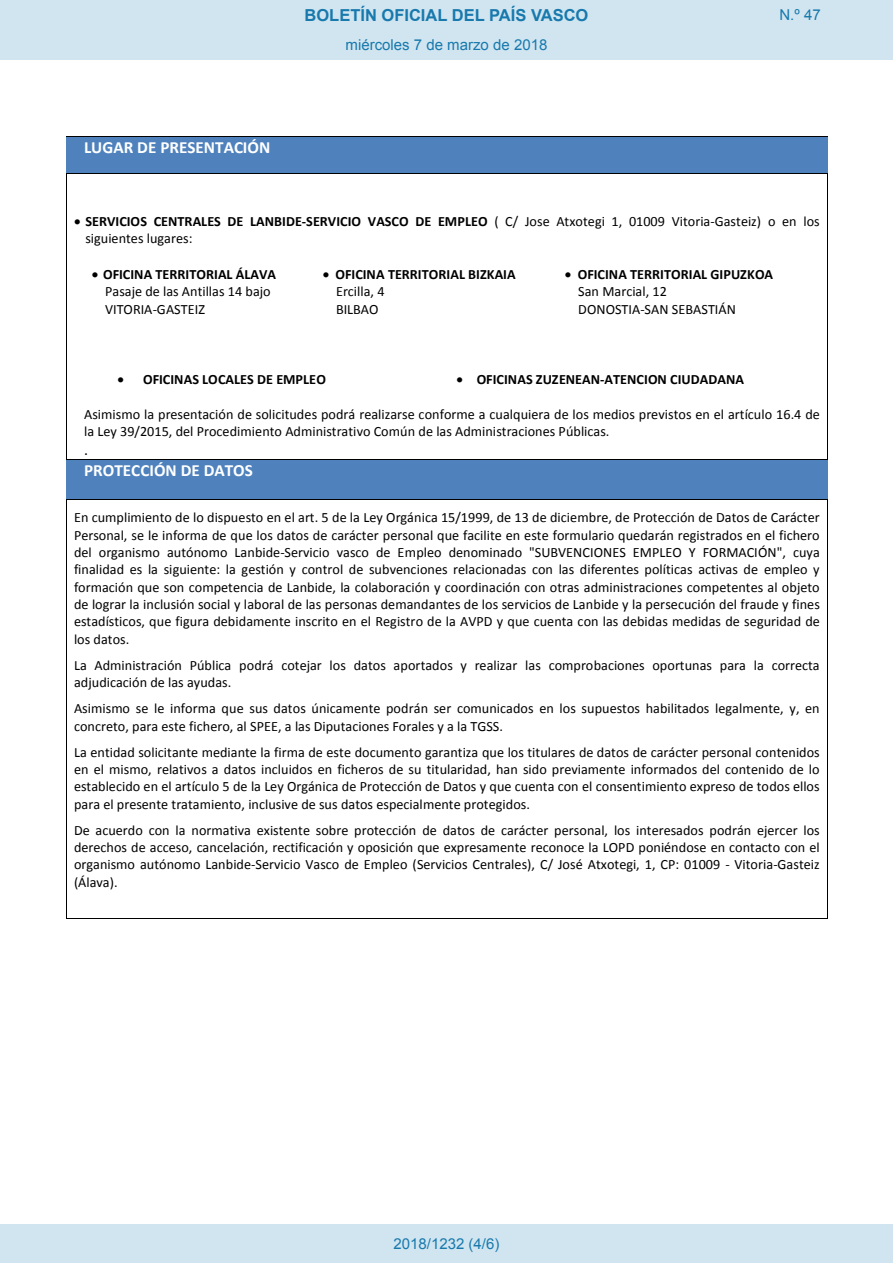
<style>
.page{position:relative;width:893px;height:1263px;background:#fff}
.page>*{position:absolute;margin:0;border:0;box-sizing:border-box;transform-origin:0 0}
.t1{font:700 17.1px "Calibri";color:#fff}
.t2{font:700 16.5px "Arial";color:#1879ad}
.t3{font:15.75px "Calibri";color:#000}
.Paginacion_Centro{font:15px "Arial";color:#1879ad}
.t4{font:14.25px/17.4px "Calibri";letter-spacing:.005em;color:#000}
.t5{font:700 14.25px/17.4px "Calibri";color:#000}
.s1{font-weight:700}
.s2{font-weight:400}
</style>
<div class="page">
<div style="left:74px;top:137px;width:746px;height:21px;background:#4f82bd"></div>
<div style="left:74px;top:158px;width:746px;height:15px;background:#4f82bd"></div>
<hr style="left:66px;top:136px;width:762px;height:1px;background:#000">
<hr style="left:67px;top:173px;width:760px;height:1px;background:#000">
<hr style="left:66px;top:173px;width:1px;height:286px;background:#000">
<hr style="left:827px;top:173px;width:1px;height:286px;background:#000">
<div style="left:74px;top:460px;width:746px;height:21px;background:#4f82bd"></div>
<div style="left:74px;top:481px;width:746px;height:19px;background:#4f82bd"></div>
<hr style="left:67px;top:459px;width:760px;height:1px;background:#000">
<hr style="left:67px;top:500px;width:760px;height:1px;background:#000">
<hr style="left:66px;top:500px;width:1px;height:418px;background:#000">
<hr style="left:67px;top:918px;width:760px;height:1px;background:#000">
<hr style="left:827px;top:500px;width:1px;height:418px;background:#000">
<div style="left:0;top:0;width:893px;height:60px;background:#d0e5f0"></div>
<div style="left:0;top:1225px;width:893px;height:38px;background:#d0e5f0"></div>
<p class="t1" style="left:84px;top:136px;width:188px">LUGAR DE PRESENTACIÓN</p>
<p class="t2" style="left:305px;top:4px;width:285px">BOLETÍN OFICIAL DEL PAÍS VASCO</p>
<p class="Paginacion_Centro" style="left:779px;top:5px;width:43px">N.º 47</p>
<p class="Paginacion_Centro" style="left:346px;top:35px;width:203px">miércoles 7 de marzo de 2018</p>
<p class="t4" style="left:85px;top:213px;width:736px;text-indent:-11px">• <span class="s1">SERVICIOS CENTRALES DE LANBIDE-SERVICIO VASCO DE EMPLEO</span> ( C/ Jose Atxotegi 1, 01009 Vitoria-Gasteiz) o en los siguientes lugares:</p>
<p class="t4" style="left:105px;top:266px;width:173px;text-indent:-13px">• <span class="s1">OFICINA TERRITORIAL ÁLAVA<br></span>Pasaje de las Antillas 14 bajo<br>VITORIA-GASTEIZ</p>
<p class="t5" style="left:336px;top:266px;width:181px;text-indent:-13px">• OFICINA TERRITORIAL BIZKAIA<br><span class="s2">Ercilla, 4<br>BILBAO</span></p>
<p class="t4" style="left:578px;top:266px;width:196px;text-indent:-13px">• <span class="s1">OFICINA TERRITORIAL GIPUZKOA<br></span>San Marcial, 12<br>DONOSTIA-SAN SEBASTIÁN</p>
<p class="t5" style="left:117px;top:371px;width:210px">• OFICINAS LOCALES DE EMPLEO</p>
<p class="t5" style="left:457px;top:371px;width:289px">• OFICINAS ZUZENEAN-ATENCION CIUDADANA</p>
<p class="t4" style="left:84px;top:405px;width:737px">Asimismo la presentación de solicitudes podrá realizarse conforme a cualquiera de los medios previstos en el artículo 16.4 de la Ley 39/2015, del Procedimiento Administrativo Común de las Administraciones Públicas.</p>
<p class="t3" style="left:84px;top:440px;width:5px">.</p>
<p class="t1" style="left:84px;top:459px;width:170px">PROTECCIÓN DE DATOS</p>
<p class="t4" style="left:74px;top:509px;width:747px;text-align:justify">En cumplimiento de lo dispuesto en el art. 5 de la Ley Orgánica 15/1999, de 13 de diciembre, de Protección de Datos de Carácter Personal, se le informa de que los datos de carácter personal que facilite en este formulario quedarán registrados en el fichero del organismo autónomo Lanbide-Servicio vasco de Empleo denominado "SUBVENCIONES EMPLEO Y FORMACIÓN", cuya finalidad es la siguiente: la gestión y control de subvenciones relacionadas con las diferentes políticas activas de empleo y formación que son competencia de Lanbide, la colaboración y coordinación con otras administraciones competentes al objeto de lograr la inclusión social y laboral de las personas demandantes de los servicios de Lanbide y la persecución del fraude y fines estadísticos, que figura debidamente inscrito en el Registro de la AVPD y que cuenta con las debidas medidas de seguridad de los datos.</p>
<p class="t4" style="left:74px;top:657px;width:747px">La Administración Pública podrá cotejar los datos aportados y realizar las comprobaciones oportunas para la correcta adjudicación de las ayudas.</p>
<p class="t4" style="left:74px;top:700px;width:747px">Asimismo se le informa que sus datos únicamente podrán ser comunicados en los supuestos habilitados legalmente, y, en concreto, para este fichero, al SPEE, a las Diputaciones Forales y a la TGSS.</p>
<p class="t4" style="left:74px;top:743px;width:747px;text-align:justify">La entidad solicitante mediante la firma de este documento garantiza que los titulares de datos de carácter personal contenidos en el mismo, relativos a datos incluidos en ficheros de su titularidad, han sido previamente informados del contenido de lo establecido en el artículo 5 de la Ley Orgánica de Protección de Datos y que cuenta con el consentimiento expreso de todos ellos para el presente tratamiento, inclusive de sus datos especialmente protegidos.</p>
<p class="t4" style="left:74px;top:821px;width:747px;text-align:justify">De acuerdo con la normativa existente sobre protección de datos de carácter personal, los interesados podrán ejercer los derechos de acceso, cancelación, rectificación y oposición que expresamente reconoce la LOPD poniéndose en contacto con el organismo autónomo Lanbide-Servicio Vasco de Empleo (Servicios Centrales), C/ José Atxotegi, 1, CP: 01009 - Vitoria-Gasteiz (Álava).</p>
<p class="Paginacion_Centro" style="left:393px;top:1234px;width:107px">2018/1232 (4/6)</p>
</div>
